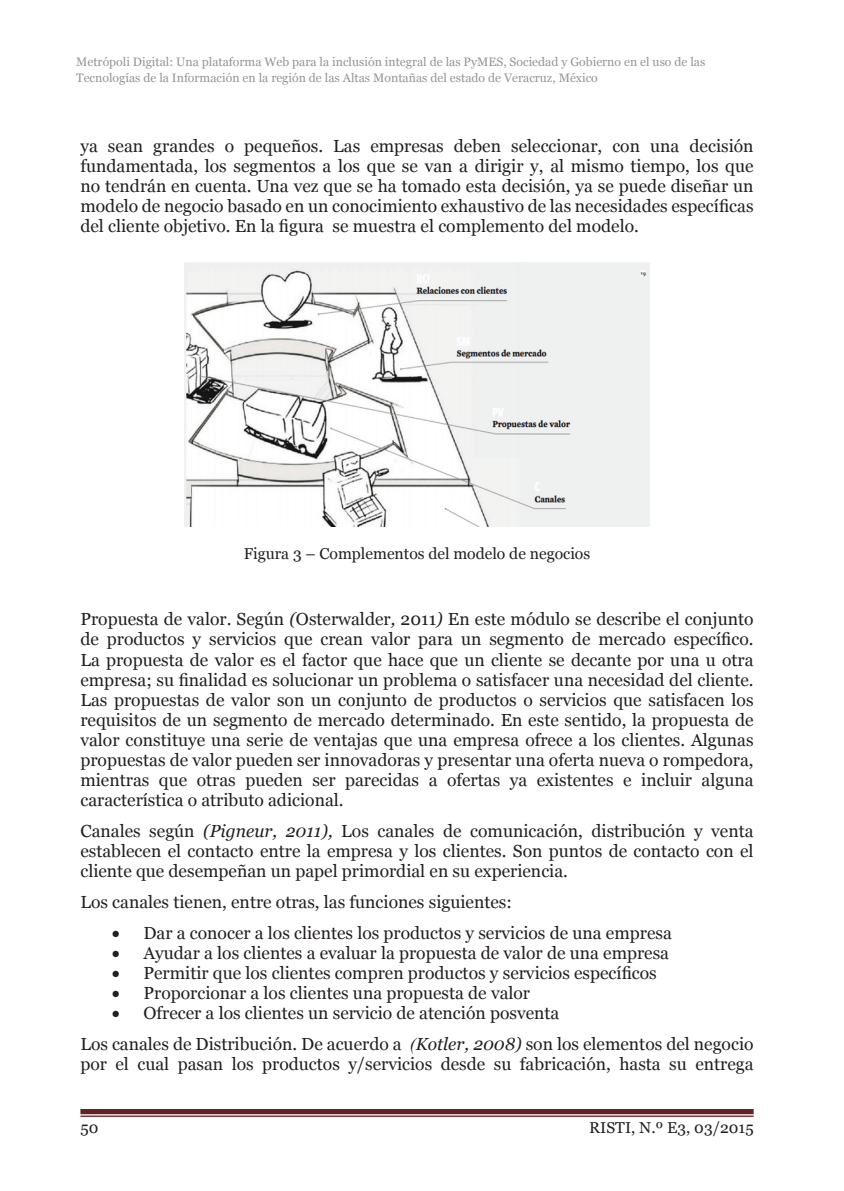
<style>
.page{position:relative;width:844px;height:1191px;background:#fff}
.page>*{position:absolute;margin:0;border:0;box-sizing:border-box;transform-origin:0 0}
.txt{font:17.5px/20.1px "Georgia";color:#231f20;text-align:justify}
.legned{font:15.75px "Georgia";color:#231f20}
.t1{font:12.25px/16.1px "Georgia";color:#939598}
.s1{font-style:italic}
.s2{font-family:"Times New Roman";font-style:italic}
</style>
<div class="page">
<div style="left:80px;top:1109px;width:673px;height:5px;background:#622322"></div>
<hr style="left:80px;top:1115px;width:673px;height:1px;background:#622322">
<img style="left:184px;top:263px;width:465px;height:263px">
<p class="t1" style="left:76px;top:54px;width:630px">Metrópoli Digital: Una plataforma Web para la inclusión integral de las PyMES, Sociedad y Gobierno en el uso de las<br>Tecnologías de la Información en la región de las Altas Montañas del estado de Veracruz, México</p>
<p class="txt" style="left:80px;top:136px;width:674px">ya sean grandes o pequeños. Las empresas deben seleccionar, con una decisión fundamentada, los segmentos a los que se van a dirigir y, al mismo tiempo, los que no tendrán en cuenta. Una vez que se ha tomado esta decisión, ya se puede diseñar un modelo de negocio basado en un conocimiento exhaustivo de las necesidades específicas del cliente objetivo. En la figura se muestra el complemento del modelo.</p>
<p class="legned" style="left:244px;top:543px;width:348px">Figura 3 – Complementos del modelo de negocios</p>
<p class="txt" style="left:80px;top:609px;width:674px">Propuesta de valor. Según <span class="s1">(</span>Osterwalder<span class="s1">,</span> 2011<span class="s1">)</span> En este módulo se describe el conjunto de productos y servicios que crean valor para un segmento de mercado específico.<br>La propuesta de valor es el factor que hace que un cliente se decante por una u otra empresa; su finalidad es solucionar un problema o satisfacer una necesidad del cliente.<br>Las propuestas de valor son un conjunto de productos o servicios que satisfacen los requisitos de un segmento de mercado determinado. En este sentido, la propuesta de valor constituye una serie de ventajas que una empresa ofrece a los clientes. Algunas propuestas de valor pueden ser innovadoras y presentar una oferta nueva o rompedora, mientras que otras pueden ser parecidas a ofertas ya existentes e incluir alguna característica o atributo adicional.</p>
<p class="txt" style="left:80px;top:821px;width:674px">Canales según <span class="s1">(Pigneur, 2011),</span> Los canales de comunicación, distribución y venta establecen el contacto entre la empresa y los clientes. Son puntos de contacto con el cliente que desempeñan un papel primordial en su experiencia.</p>
<p class="txt" style="left:80px;top:892px;width:433px">Los canales tienen, entre otras, las funciones siguientes:</p>
<p class="txt" style="left:112px;top:923px;width:561px">• Dar a conocer a los clientes los productos y servicios de una empresa</p>
<p class="txt" style="left:112px;top:943px;width:558px">• Ayudar a los clientes a evaluar la propuesta de valor de una empresa</p>
<p class="txt" style="left:112px;top:963px;width:546px">• Permitir que los clientes compren productos y servicios específicos</p>
<p class="txt" style="left:112px;top:983px;width:419px">• Proporcionar a los clientes una propuesta de valor</p>
<p class="txt" style="left:112px;top:1003px;width:449px">• Ofrecer a los clientes un servicio de atención posventa</p>
<p class="txt" style="left:80px;top:1034px;width:674px">Los canales de Distribución. De acuerdo a <span class="s2">(</span><span class="s1">Kotler, 2008)</span> son los elementos del negocio por el cual pasan los productos y/servicios desde su fabricación, hasta su entrega</p>
<p class="legned" style="left:80px;top:1118px;width:19px">50</p>
<p class="legned" style="left:589px;top:1117px;width:166px">RISTI, N.º E3, 03/2015</p>
</div>
